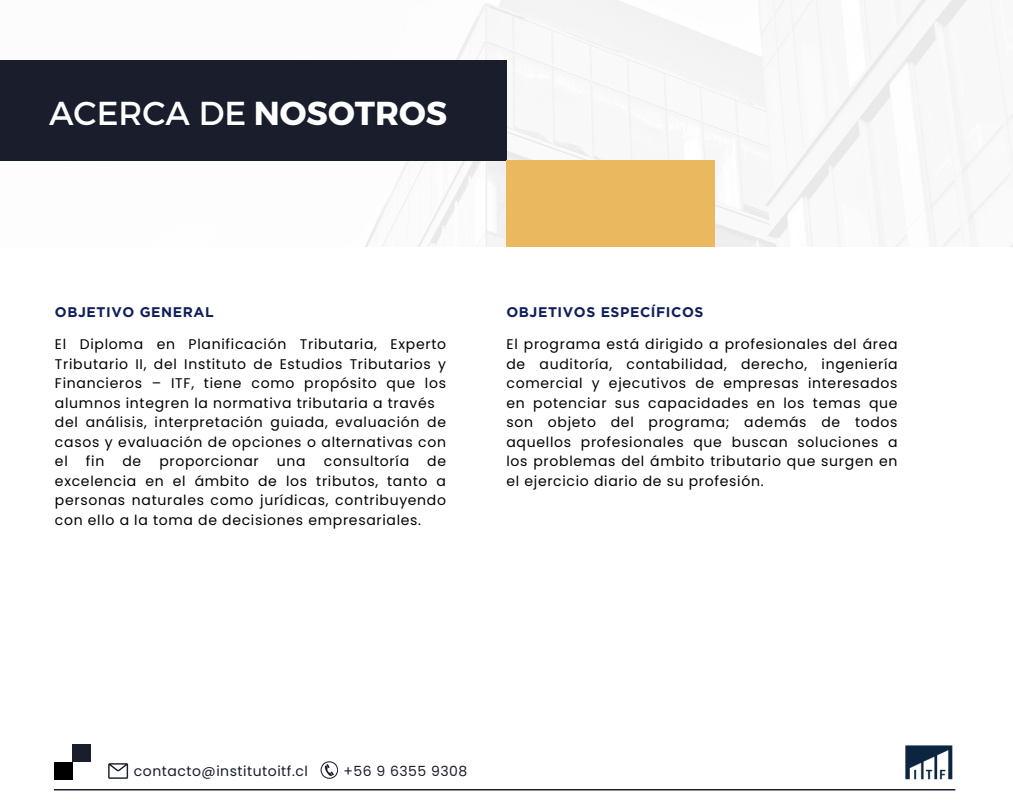
<style>
.page{position:relative;width:1013px;height:810px;background:#fff}
.page>*{position:absolute;margin:0;border:0;box-sizing:border-box;transform-origin:0 0}
.t1{font:33.2px "Montserrat";color:#fff}
.t2{font:14px/19.5px "Poppins";letter-spacing:.05em;color:#000;text-align:justify}
.t3{font:14px "Poppins";letter-spacing:.035em;color:#191d2c}
.t4{font:700 14px "Gotham";letter-spacing:.04em;color:#0f1f5b}
.s1{font-weight:700}
</style>
<div class="page">
<img style="left:0;top:0;width:1012px;height:247px">
<div style="left:0;top:61px;width:506px;height:100px;background:#191d2c"></div>
<div style="left:506px;top:161px;width:209px;height:86px;background:#eab95f"></div>
<div style="left:72px;top:745px;width:18px;height:17px;background:#191d2c"></div>
<hr style="left:54px;top:789px;width:901px;height:1px;background:#191d2c">
<svg style="left:108px;top:763px;width:20px;height:16px"></svg>
<svg style="left:320px;top:761px;width:18px;height:18px"></svg>
<img style="left:905px;top:745px;width:48px;height:35px">
<div style="left:54px;top:762px;width:18px;height:18px;background:#000"></div>
<h1 class="t1" style="left:49px;top:91px;width:399px">ACERCA DE <span class="s1">NOSOTROS</span></h1>
<p class="t4" style="left:55px;top:303px;width:160px">OBJETIVO GENERAL</p>
<h2 class="t2" style="left:55px;top:335px;width:392px">El Diploma en Planificación Tributaria, Experto Tributario II, del Instituto de Estudios Tributarios y Financieros – ITF, tiene como propósito que los alumnos integren la normativa tributaria a través</h2>
<p class="t2" style="left:55px;top:413px;width:392px">del análisis, interpretación guiada, evaluación de casos y evaluación de opciones o alternativas con el</p>
<p class="t2" style="left:86px;top:452px;width:20px">fin</p>
<p class="t2" style="left:122px;top:452px;width:20px">de</p>
<p class="t2" style="left:159px;top:452px;width:101px">proporcionar</p>
<p class="t2" style="left:277px;top:452px;width:30px">una</p>
<p class="t2" style="left:324px;top:452px;width:87px">consultoría</p>
<p class="t2" style="left:55px;top:452px;width:392px;text-indent:372px">de excelencia en el ámbito de los tributos, tanto a personas naturales como jurídicas, contribuyendo con ello a la toma de decisiones empresariales.</p>
<p class="t4" style="left:506px;top:303px;width:198px">OBJETIVOS ESPECÍFICOS</p>
<h2 class="t2" style="left:506px;top:335px;width:392px">El programa está dirigido a profesionales del área de auditoría, contabilidad, derecho, ingeniería comercial y ejecutivos de empresas interesados en potenciar sus capacidades en los temas que son objeto del programa; además de todos aquellos profesionales que buscan soluciones a los problemas del ámbito tributario que surgen en el ejercicio diario de su profesión.</h2>
<p class="t3" style="left:134px;top:761px;width:175px">contacto@institutoitf.cl</p>
<p class="t3" style="left:343px;top:762px;width:125px">+56 9 6355 9308</p>
</div>
